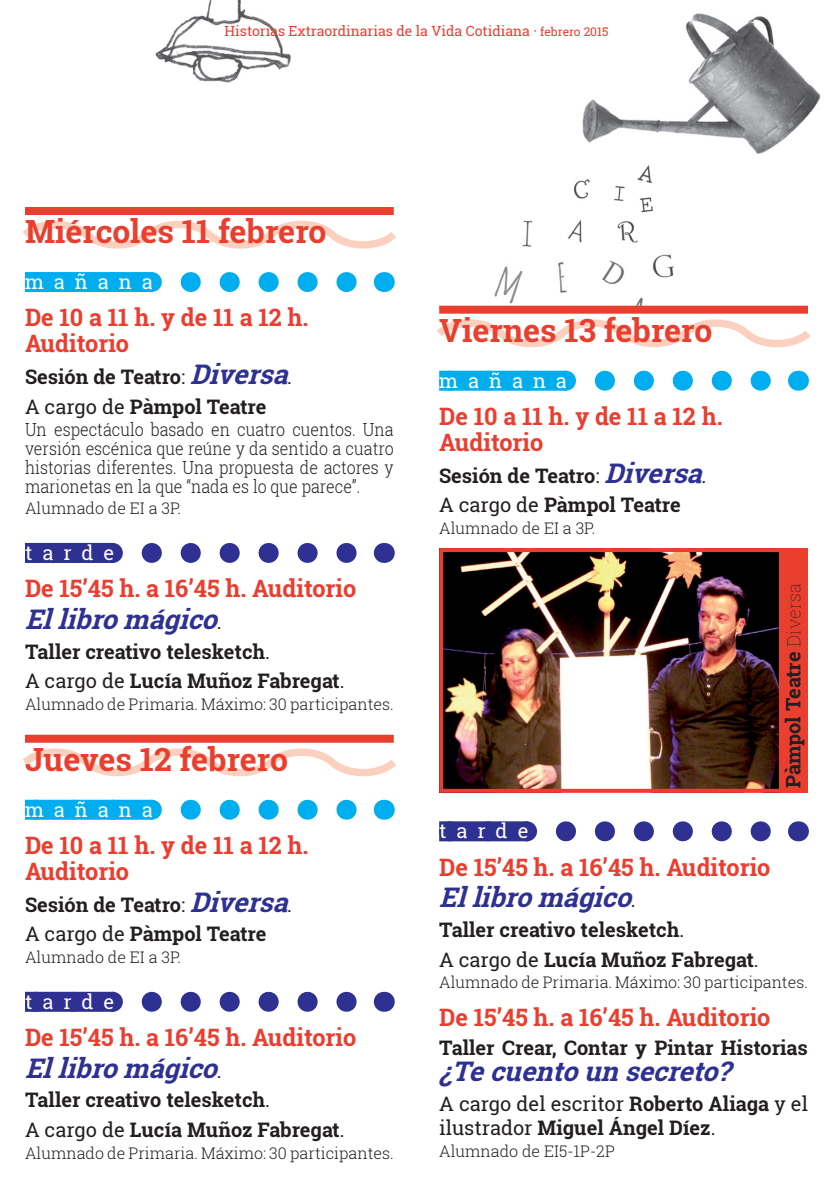
<style>
.page{position:relative;width:833px;height:1184px;background:#fff}
.page>*{position:absolute;margin:0;border:0;box-sizing:border-box;transform-origin:0 0}
._15DIA{font:700 32px "Roboto Slab";color:#ea3e2f}
._15TEXTO{font:italic 700 27px "Roboto Slab";color:#2e3092}
._15HORAYLUGAR{font:700 24px "Roboto Slab";color:#ea3e2f}
._15HORAYLUGAR2ª{font:700 24px "Roboto Slab";color:#ea3e2f}
._15TEXTO-2{font:700 20px "Roboto Slab";color:#231f20}
._15TEXTO-3{font:20px/24px "Roboto Slab";color:#231f20}
._15PIEDEFOTO{font:700 20px "Roboto Slab";letter-spacing:-.005em;color:#231f20}
._15MAÑANA{font:20px "Roboto Slab";letter-spacing:.5em;color:#fff}
._15TARDE{font:20px "Roboto Slab";letter-spacing:.5em;color:#fff}
._15CURRICULUM{font:300 18px/19px "Roboto Slab";color:#231f20;text-align:justify;scale:.89 1}
._15COLABORA-DESTINAT{font:300 16px "Roboto Slab";color:#231f20}
.t1{font:14px "Roboto Slab";color:#ea3e2f}
.s1{font-size:12px}
.s2{font-weight:400}
.s3{font-style:italic;font-size:27px;color:#2e3092}
.s4{font-weight:400;font-style:normal;font-size:20px;color:#231f20}
.s5{font-weight:100;font-size:18px}
.s6{font-weight:700}
</style>
<div class="page">
<img style="left:582px;top:13px;width:239px;height:141px">
<img style="left:460px;top:165px;width:254px;height:141px">
<div style="left:25px;top:207px;width:368px;height:8px;background:#ea3e2f"></div>
<svg style="left:23px;top:211px;width:373px;height:38px"></svg>
<svg style="left:153px;top:272px;width:204px;height:20px"></svg>
<svg style="left:383px;top:272px;width:1px;height:20px"></svg>
<div style="left:25px;top:272px;width:128px;height:20px;background:#00aeef"></div>
<svg style="left:114px;top:543px;width:243px;height:20px"></svg>
<svg style="left:383px;top:543px;width:1px;height:20px"></svg>
<div style="left:25px;top:543px;width:89px;height:20px;background:#2e3092"></div>
<div style="left:25px;top:735px;width:368px;height:8px;background:#ea3e2f"></div>
<svg style="left:22px;top:738px;width:374px;height:39px"></svg>
<svg style="left:153px;top:800px;width:204px;height:20px"></svg>
<svg style="left:383px;top:800px;width:1px;height:20px"></svg>
<div style="left:25px;top:800px;width:128px;height:20px;background:#00aeef"></div>
<svg style="left:114px;top:992px;width:243px;height:20px"></svg>
<svg style="left:383px;top:992px;width:1px;height:20px"></svg>
<div style="left:25px;top:992px;width:89px;height:20px;background:#2e3092"></div>
<div style="left:439px;top:306px;width:368px;height:8px;background:#ea3e2f"></div>
<svg style="left:437px;top:309px;width:373px;height:39px"></svg>
<svg style="left:567px;top:371px;width:204px;height:20px"></svg>
<svg style="left:797px;top:371px;width:1px;height:20px"></svg>
<div style="left:439px;top:371px;width:128px;height:20px;background:#00aeef"></div>
<svg style="left:528px;top:821px;width:243px;height:20px"></svg>
<svg style="left:797px;top:821px;width:1px;height:20px"></svg>
<div style="left:439px;top:821px;width:89px;height:20px;background:#2e3092"></div>
<img style="left:155px;top:0;width:136px;height:83px">
<img style="left:444px;top:553px;width:335px;height:235px">
<div style="left:439px;top:548px;width:346px;height:245px;border:4px solid #ea3e2f"></div>
<div style="left:779px;top:548px;width:28px;height:245px;background:#ea3e2f"></div>
<p class="t1" style="left:224px;top:21px;width:385px">Historias Extraordinarias de la Vida Cotidiana · <span class="s1">febrero 2015</span></p>
<p class="_15DIA" style="left:25px;top:210px;width:303px">Miércoles 11 febrero</p>
<p class="_15MAÑANA" style="left:25px;top:268px;width:129px">mañana</p>
<p class="_15HORAYLUGAR" style="left:25px;top:301px;width:285px">De 10 a 11 h. y de 11 a 12 h.</p>
<p class="_15HORAYLUGAR2ª" style="left:25px;top:327px;width:106px">Auditorio</p>
<p class="_15TEXTO-2" style="left:25px;top:363px;width:273px">Sesión de Teatro<span class="s2">:</span> <span class="s3">Diversa</span><span class="s2">.</span></p>
<p class="_15TEXTO-2" style="left:25px;top:393px;width:243px"><span class="s2">A cargo de</span> Pàmpol Teatre</p>
<p class="_15CURRICULUM" style="left:25px;top:419px;width:415px">Un espectáculo basado en cuatro cuentos. Una versión escénica que reúne y da sentido a cuatro historias diferentes. Una propuesta de actores y marionetas en la que “nada es lo que parece”.</p>
<p class="_15COLABORA-DESTINAT" style="left:25px;top:497px;width:158px">Alumnado de EI a 3P.</p>
<p class="_15TARDE" style="left:25px;top:539px;width:91px">tarde</p>
<p class="_15HORAYLUGAR" style="left:25px;top:572px;width:333px">De 15’45 h. a 16’45 h. Auditorio</p>
<p class="_15TEXTO" style="left:25px;top:601px;width:203px">Ellibromágico<span class="s4">.</span></p>
<p class="_15TEXTO-2" style="left:25px;top:638px;width:246px">Taller creativo telesketch<span class="s2">.</span></p>
<p class="_15TEXTO-2" style="left:25px;top:667px;width:321px"><span class="s2">A cargo de</span> Lucía Muñoz Fabregat<span class="s2">.</span></p>
<p class="_15COLABORA-DESTINAT" style="left:25px;top:693px;width:370px">Alumnado de Primaria. Máximo: 30 participantes.</p>
<p class="_15DIA" style="left:25px;top:737px;width:264px">Jueves 12 febrero</p>
<p class="_15MAÑANA" style="left:25px;top:796px;width:129px">mañana</p>
<p class="_15HORAYLUGAR" style="left:25px;top:829px;width:285px">De 10 a 11 h. y de 11 a 12 h.</p>
<p class="_15HORAYLUGAR2ª" style="left:25px;top:855px;width:106px">Auditorio</p>
<p class="_15TEXTO-2" style="left:25px;top:891px;width:273px">Sesión de Teatro<span class="s2">:</span> <span class="s3">Diversa</span><span class="s2">.</span></p>
<p class="_15TEXTO-2" style="left:25px;top:920px;width:243px"><span class="s2">A cargo de</span> Pàmpol Teatre</p>
<p class="_15COLABORA-DESTINAT" style="left:25px;top:946px;width:158px">Alumnado de EI a 3P.</p>
<p class="_15TARDE" style="left:25px;top:988px;width:91px">tarde</p>
<p class="_15HORAYLUGAR" style="left:25px;top:1021px;width:333px">De 15’45 h. a 16’45 h. Auditorio</p>
<p class="_15TEXTO" style="left:25px;top:1049px;width:203px">Ellibromágico<span class="s4">.</span></p>
<p class="_15TEXTO-2" style="left:25px;top:1086px;width:246px">Taller creativo telesketch<span class="s2">.</span></p>
<p class="_15TEXTO-2" style="left:25px;top:1116px;width:321px"><span class="s2">A cargo de</span> Lucía Muñoz Fabregat<span class="s2">.</span></p>
<p class="_15COLABORA-DESTINAT" style="left:25px;top:1142px;width:370px">Alumnado de Primaria. Máximo: 30 participantes.</p>
<p class="_15DIA" style="left:439px;top:308px;width:275px">Viernes 13 febrero</p>
<p class="_15MAÑANA" style="left:439px;top:367px;width:129px">mañana</p>
<p class="_15HORAYLUGAR" style="left:439px;top:400px;width:285px">De 10 a 11 h. y de 11 a 12 h.</p>
<p class="_15HORAYLUGAR2ª" style="left:439px;top:426px;width:106px">Auditorio</p>
<p class="_15TEXTO-2" style="left:439px;top:462px;width:273px">Sesión de Teatro<span class="s2">:</span> <span class="s3">Diversa</span><span class="s2">.</span></p>
<p class="_15TEXTO-2" style="left:439px;top:491px;width:243px"><span class="s2">A cargo de</span> Pàmpol Teatre</p>
<p class="_15COLABORA-DESTINAT" style="left:439px;top:517px;width:158px">Alumnado de EI a 3P.</p>
<p class="_15PIEDEFOTO" style="left:779px;top:788px;width:206px;rotate:-90deg">Pàmpol Teatre <span class="s5">Diversa</span></p>
<p class="_15TARDE" style="left:439px;top:817px;width:91px">tarde</p>
<p class="_15HORAYLUGAR" style="left:439px;top:850px;width:333px">De 15’45 h. a 16’45 h. Auditorio</p>
<p class="_15TEXTO" style="left:439px;top:879px;width:203px">Ellibromágico<span class="s4">.</span></p>
<p class="_15TEXTO-2" style="left:439px;top:916px;width:246px">Taller creativo telesketch<span class="s2">.</span></p>
<p class="_15TEXTO-2" style="left:439px;top:946px;width:321px"><span class="s2">A cargo de</span> Lucía Muñoz Fabregat<span class="s2">.</span></p>
<p class="_15COLABORA-DESTINAT" style="left:439px;top:971px;width:370px">Alumnado de Primaria. Máximo: 30 participantes.</p>
<p class="_15HORAYLUGAR" style="left:439px;top:1000px;width:333px">De 15’45 h. a 16’45 h. Auditorio</p>
<p class="_15TEXTO-2" style="left:439px;top:1034px;width:370px">Taller Crear, Contar y Pintar Historias</p>
<p class="_15TEXTO" style="left:439px;top:1053px;width:302px">¿Tecuentounsecreto?</p>
<p class="_15TEXTO-3" style="left:439px;top:1091px;width:370px">A cargo del escritor <span class="s6">Roberto Aliaga</span> y el ilustrador <span class="s6">Miguel Ángel Díez</span>.</p>
<p class="_15COLABORA-DESTINAT" style="left:439px;top:1140px;width:177px">Alumnado de EI5-1P-2P</p>
</div>
